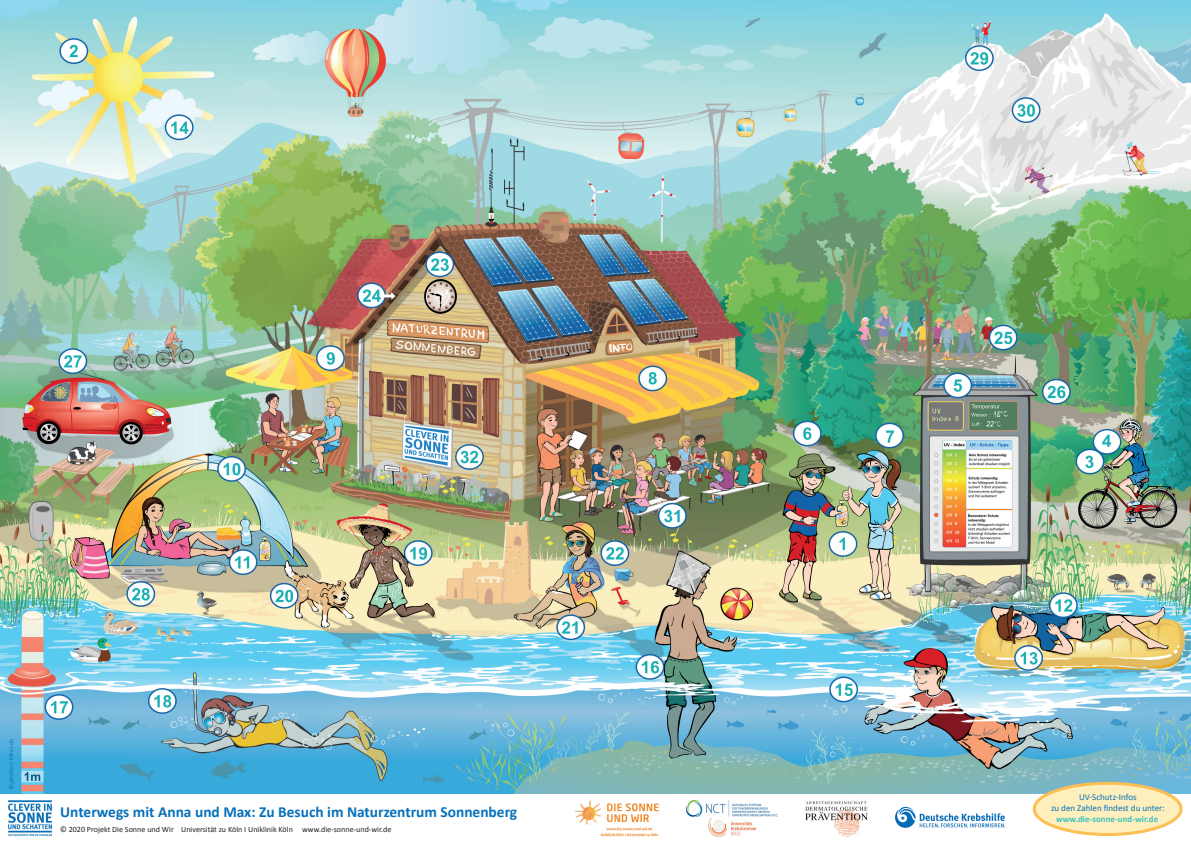
<style>
.page{position:relative;width:1191px;height:842px;background:#fff}
.page>*{position:absolute;margin:0;border:0;box-sizing:border-box;transform-origin:0 0}
.t1{font:700 15.4px "Calibri";color:#0671ba}
.t2{font:9px/10.8px "Calibri";color:#0671ba;text-align:center}
.t3{font:700 9px "Calibri";color:#3dc0c1}
.t4{font:8.1px "Calibri";color:#231f20}
.t5{font:6px "Calibri";color:#0671ba}
</style>
<div class="page">
<img style="left:0;top:0;width:1191px;height:794px">
<img style="left:575px;top:800px;width:84px;height:37px">
<img style="left:687px;top:801px;width:90px;height:15px">
<img style="left:709px;top:819px;width:47px;height:17px">
<img style="left:8px;top:800px;width:44px;height:36px">
<div style="left:1034px;top:783px;width:147px;height:51px;background:#feefbc;border-radius:50%"></div>
<div style="left:1032px;top:782px;width:150px;height:54px;border:3px solid #fdbf54;border-radius:50%"></div>
<img style="left:805px;top:801px;width:63px;height:36px">
<img style="left:895px;top:806px;width:111px;height:22px">
<p class="t5" style="left:7px;top:789px;width:52px;rotate:-90deg">Illustration: Mira Lob</p>
<h1 class="t1" style="left:60px;top:802px;width:458px">Unterwegs mit Anna und Max: Zu Besuch im Naturzentrum Sonnenberg</h1>
<p class="t4" style="left:60px;top:824px;width:333px">© 2020 Projekt Die Sonne und Wir Universität zu Köln I Uniklinik Köln www.die-sonne-und-wir.de</p>
<p class="t2" style="left:1051px;top:792px;width:115px">UV-Schutz-Infos<br>zu den Zahlen findest du unter:</p>
<p class="t3" style="left:1056px;top:813px;width:104px">www.die-sonne-und-wir.de</p>
</div>
